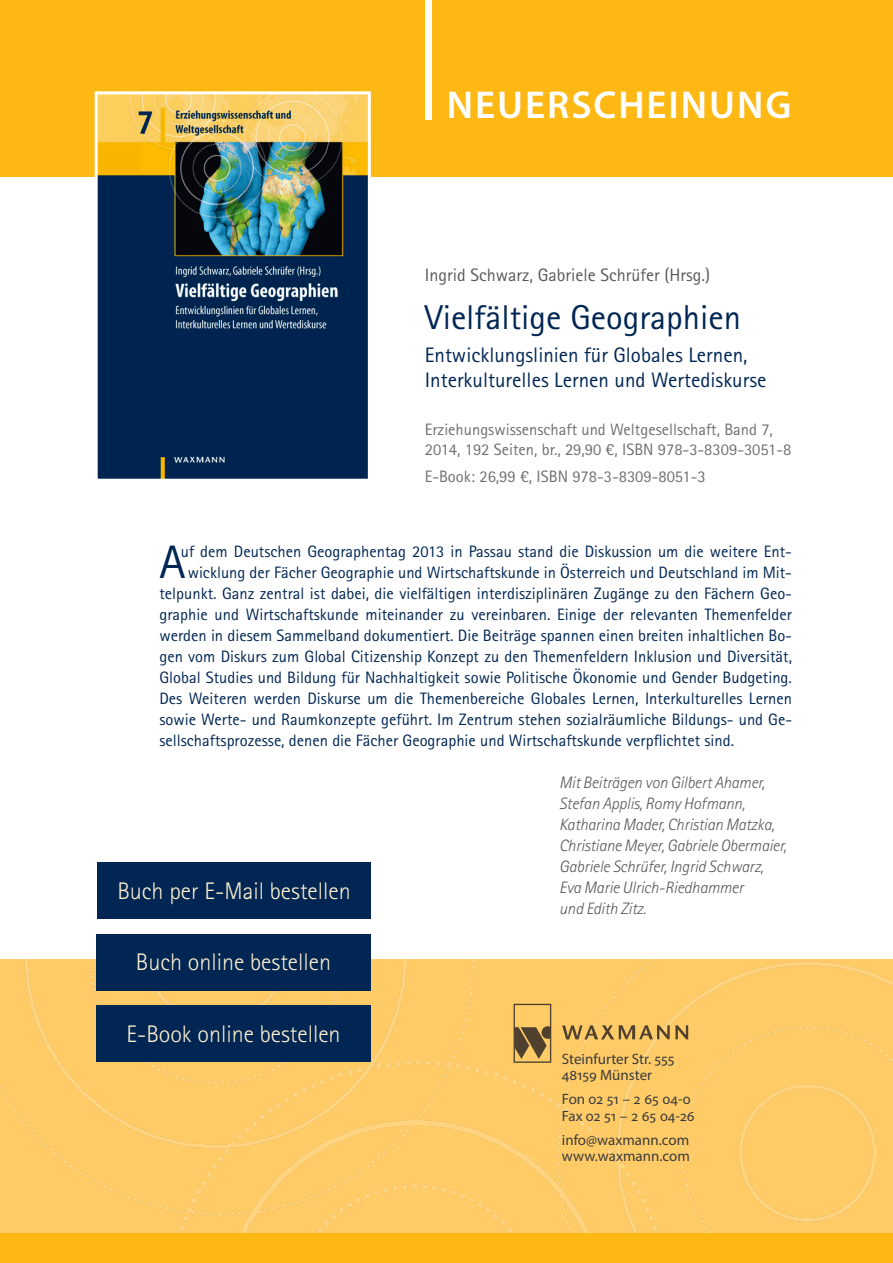
<style>
.page{position:relative;width:893px;height:1263px;background:#fff}
.page>*{position:absolute;margin:0;border:0;box-sizing:border-box;transform-origin:0 0}
.t1{font:46.95px "Rotis Sans Serif Pro";color:#012653}
.t2{font:600 39px "Myriad Pro";letter-spacing:.05em;color:#fff}
.t3{font:34.5px "Rotis Sans Serif Pro";color:#012653}
.t4{font:300 24px "Rotis Sans Serif Pro";color:#fef1d0}
.t5{font:21px/25.2px "Rotis Sans Serif Pro";color:#012653}
.t6{font:18px "Rotis Sans Serif Pro";color:#58595b}
.t7{font:16.5px "Rotis Sans Serif Pro";color:#012653}
.t8{font:italic 300 16.5px/21px "Rotis Sans Serif Pro";letter-spacing:-.01em;color:#58595b}
.t9{font:16.5px/19.8px "Rotis Sans Serif Pro";color:#6d6f71}
.t10{font:15px/16.5px "Myriad Pro";color:#3c3b3c}
</style>
<div class="page">
<div style="left:0;top:0;width:893px;height:176px;background:#fdb813"></div>
<img style="left:0;top:960px;width:893px;height:273px">
<img style="left:99px;top:95px;width:268px;height:383px">
<div style="left:95px;top:91px;width:276px;height:391px;border:3px solid #fff"></div>
<div style="left:514px;top:1004px;width:37px;height:59px;border:1px solid #231f20"></div>
<svg style="left:514px;top:1026px;width:37px;height:33px"></svg>
<svg style="left:562px;top:1025px;width:126px;height:14px;background:#ba9551"></svg>
<div style="left:425px;top:0;width:7px;height:119px;background:#fff"></div>
<div style="left:0;top:1233px;width:893px;height:30px;background:#fdb813"></div>
<div style="left:97px;top:863px;width:274px;height:56px;background:#012653"></div>
<div style="left:96px;top:934px;width:275px;height:56px;background:#012653"></div>
<div style="left:96px;top:1005px;width:275px;height:56px;background:#012653"></div>
<h2 class="t2" style="left:447px;top:80px;width:346px">NEUERSCHEINUNG</h2>
<p class="t6" style="left:425px;top:264px;width:287px">Ingrid Schwarz, Gabriele Schrüfer (Hrsg.)</p>
<h3 class="t3" style="left:425px;top:297px;width:318px">Vielfältige Geographien</h3>
<p class="t5" style="left:425px;top:342px;width:343px">Entwicklungslinien für Globales Lernen,<br>Interkulturelles Lernen und Wertediskurse</p>
<p class="t9" style="left:425px;top:419px;width:368px">Erziehungswissenschaft und Weltgesellschaft, Band 7,<br>2014, 192 Seiten, br., 29,90 €, ISBN 978-3-8309-3051-8</p>
<p class="t9" style="left:425px;top:467px;width:283px">E-Book: 26,99 €, ISBN 978-3-8309-8051-3</p>
<p class="t7" style="left:181px;top:541px;width:613px">uf dem Deutschen Geographentag 2013 in Passau stand die Diskussion um die weitere Ent-</p>
<p class="t7" style="left:188px;top:562px;width:606px">wicklung der Fächer Geographie und Wirtschaftskunde in Österreich und Deutschland im Mit-</p>
<p class="t7" style="left:159px;top:583px;width:634px">telpunkt. Ganz zentral ist dabei, die vielfältigen interdisziplinären Zugänge zu den Fächern Geo-</p>
<p class="t7" style="left:159px;top:604px;width:634px">graphie und Wirtschaftskunde miteinander zu vereinbaren. Einige der relevanten Themenfelder</p>
<p class="t7" style="left:159px;top:625px;width:634px">werden in diesem Sammelband dokumentiert. Die Beiträge spannen einen breiten inhaltlichen Bo-</p>
<p class="t7" style="left:159px;top:646px;width:634px">gen vom Diskurs zum Global Citizenship Konzept zu den Themenfeldern Inklusion und Diversität,</p>
<p class="t7" style="left:159px;top:667px;width:634px">Global Studies und Bildung für Nachhaltigkeit sowie Politische Ökonomie und Gender Budgeting.</p>
<p class="t7" style="left:159px;top:688px;width:634px">Des Weiteren werden Diskurse um die Themenbereiche Globales Lernen, Interkulturelles Lernen</p>
<p class="t7" style="left:159px;top:709px;width:634px">sowie Werte- und Raumkonzepte geführt. Im Zentrum stehen sozialräumliche Bildungs- und Ge-</p>
<p class="t7" style="left:159px;top:730px;width:576px">sellschaftsprozesse, denen die Fächer Geographie und Wirtschaftskunde verpflichtet sind.</p>
<p class="t8" style="left:559px;top:772px;width:229px">Mit Beiträgen von Gilbert Ahamer,<br>Stefan Applis, Romy Hofmann,<br>Katharina Mader, Christian Matzka,<br>Christiane Meyer, Gabriele Obermaier,<br>Gabriele Schrüfer, Ingrid Schwarz,<br>Eva Marie Ulrich-Riedhammer<br>und Edith Zitz.</p>
<h1 class="t1" style="left:159px;top:534px;width:28px">A</h1>
<h3 class="t4" style="left:117px;top:877px;width:235px">Buch per E-Mail bestellen</h3>
<h3 class="t4" style="left:136px;top:948px;width:197px">Buch online bestellen</h3>
<h3 class="t4" style="left:126px;top:1020px;width:216px">E-Book online bestellen</h3>
<p class="t10" style="left:562px;top:1050px;width:114px">Steinfurter Str. 555<br>48159 Münster</p>
<p class="t10" style="left:562px;top:1090px;width:134px">Fon 02 51 – 2 65 04-0<br>Fax 02 51 – 2 65 04-26</p>
<p class="t10" style="left:562px;top:1131px;width:130px">info@waxmann.com www.waxmann.com</p>
</div>
